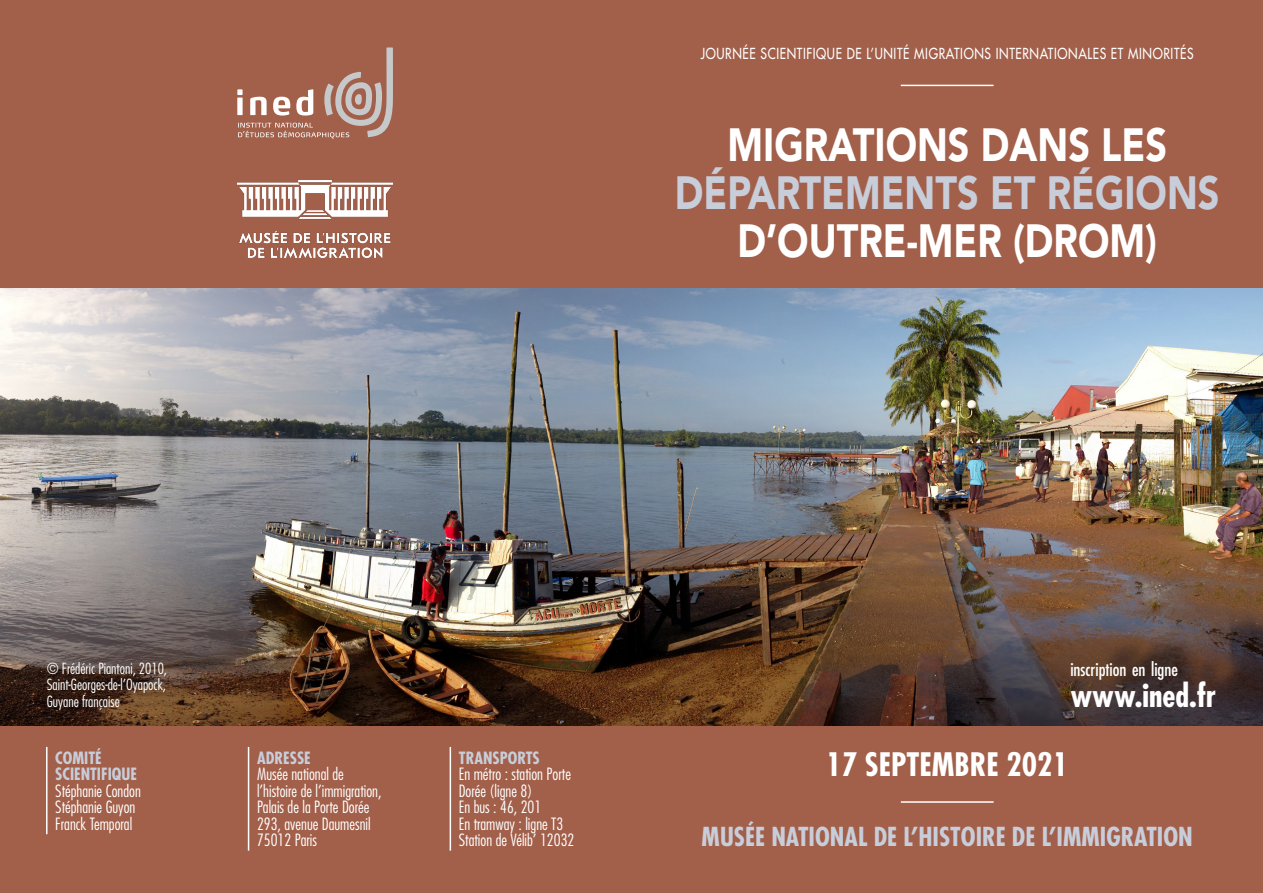
<style>
.page{position:relative;width:1263px;height:893px;background:#a25f49}
.page>*{position:absolute;margin:0;border:0;box-sizing:border-box;transform-origin:0 0}
.t1{font:900 46.2px/48px "Avenir LT Std";color:#fff;text-align:center;scale:.82 1}
.t2{font:700 condensed 31.5px "Futura Std";color:#fff}
.t3{font:700 condensed 25.5px "Futura Std";color:#c8cdda}
.t4{font:condensed 18px "Futura Std";color:#fff}
.t5{font:300 condensed 16.5px/16.5px "Futura Std";color:#fff}
.t6{font:700 condensed 16.5px/16.5px "Futura Std";color:#c8cdda}
.t7{font:300 condensed 15px/16.5px "Futura Std";color:#fff}
.t8{font:500 14.85px "Futura Std";letter-spacing:.05em;color:#fff;scale:.82 1}
.s1{color:#c8cdda}
</style>
<div class="page">
<img style="left:0;top:289px;width:1263px;height:436px">
<hr style="left:46px;top:747px;width:2px;height:87px;background:#fff">
<hr style="left:248px;top:747px;width:1px;height:104px;background:#fff">
<hr style="left:450px;top:747px;width:1px;height:104px;background:#fff">
<img style="left:238px;top:181px;width:155px;height:76px">
<svg style="left:237px;top:47px;width:156px;height:91px"></svg>
<hr style="left:901px;top:85px;width:92px;height:1px;background:#fff">
<hr style="left:901px;top:801px;width:93px;height:2px;background:#fff">
<p class="t8" style="left:701px;top:44px;width:602px">JOURNÉE SCIENTIFIQUE DE L’UNITÉ MIGRATIONS INTERNATIONALES ET MINORITÉS</p>
<p class="t1" style="left:675px;top:121px;width:666px">MIGRATIONS DANS LES<br><span class="s1">DÉPARTEMENTS ET RÉGIONS<br></span>D’OUTRE-MER (DROM)</p>
<p class="t7" style="left:47px;top:660px;width:122px">© Frédéric Piantoni, 2010,</p>
<p class="t4" style="left:1070px;top:659px;width:109px">inscription en ligne</p>
<p class="t7" style="left:47px;top:676px;width:121px">Saint-Georges-de-l’Oyapock,<br>Guyane française</p>
<p class="t2" style="left:1070px;top:676px;width:147px">www.ined.fr</p>
<p class="t6" style="left:55px;top:750px;width:83px">COMITÉ<br>SCIENTIFIQUE</p>
<p class="t5" style="left:55px;top:783px;width:87px">Stéphanie Condon</p>
<p class="t5" style="left:55px;top:799px;width:82px">Stéphanie Guyon</p>
<p class="t5" style="left:55px;top:816px;width:78px">Franck Temporal</p>
<p class="t6" style="left:257px;top:750px;width:55px">ADRESSE</p>
<p class="t5" style="left:257px;top:766px;width:126px">Musée national de l’histoire de l’immigration,</p>
<p class="t5" style="left:257px;top:799px;width:114px">Palais de la Porte Dorée</p>
<p class="t5" style="left:257px;top:816px;width:115px">293, avenue Daumesnil<br>75012 Paris</p>
<p class="t6" style="left:459px;top:750px;width:83px">TRANSPORTS</p>
<p class="t5" style="left:459px;top:766px;width:114px">En métro : station Porte<br>Dorée (ligne 8)</p>
<p class="t5" style="left:459px;top:799px;width:84px">En bus : 46, 201</p>
<p class="t5" style="left:459px;top:816px;width:106px">En tramway : ligne T3</p>
<p class="t5" style="left:459px;top:832px;width:117px">Station de Vélib’ 12032</p>
<p class="t2" style="left:826px;top:745px;width:243px">17 SEPTEMBRE 2021</p>
<p class="t3" style="left:702px;top:821px;width:493px">MUSÉE NATIONAL DE L’HISTOIRE DE L’IMMIGRATION</p>
</div>
